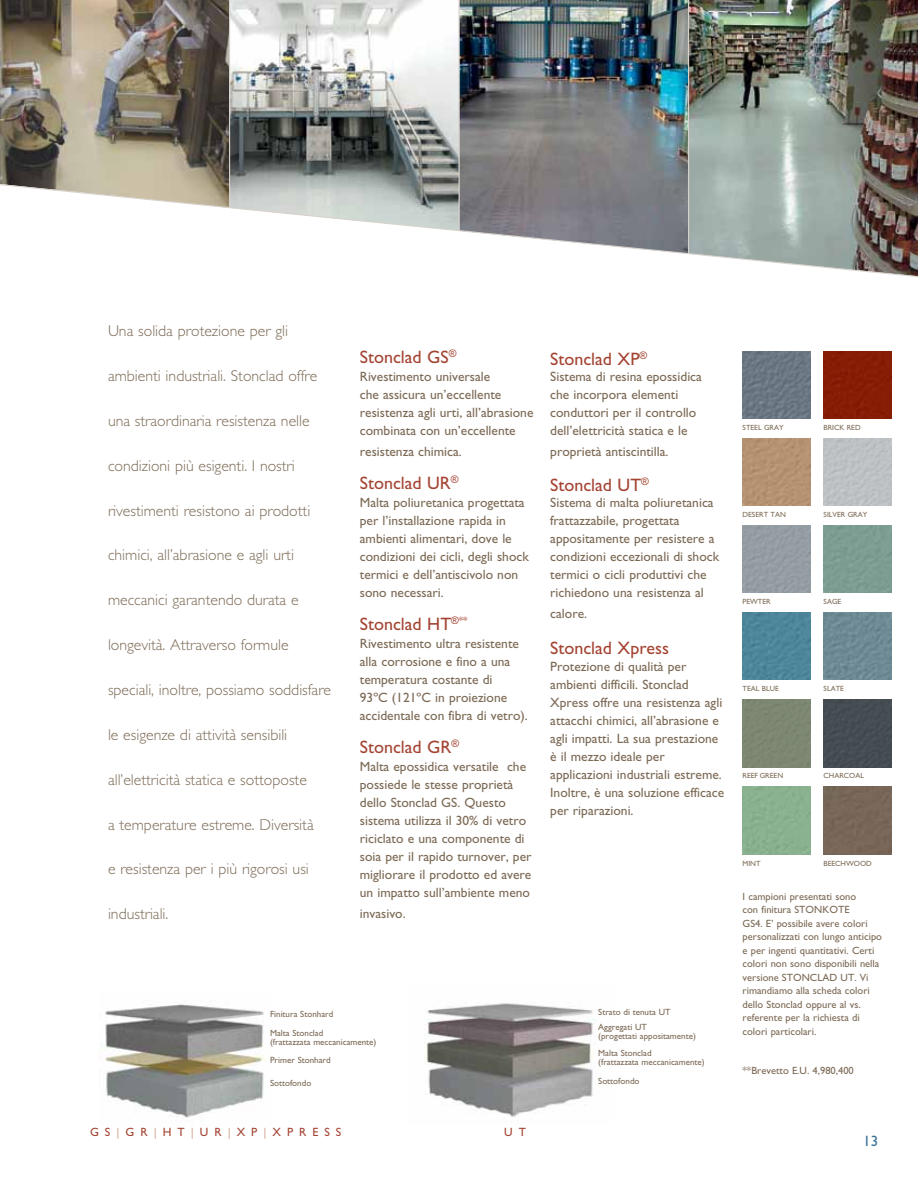
<style>
.page{position:relative;width:918px;height:1188px;background:#fff}
.page>*{position:absolute;margin:0;border:0;box-sizing:border-box;transform-origin:0 0}
.t1{font:18px "Gill Sans";color:#a44433}
.t2{font:300 15.75px "Gill Sans";color:#7c6a55}
.t3{font:15px "Gill Sans";color:#3d7497}
.t4{font:13.5px/18px "Gill Sans";color:#7c6a55}
.t5{font:12px "Gill Sans";letter-spacing:.5em;color:#a44433}
.t6{font:10.5px/13.5px "Gill Sans";color:#7c6a55}
.t7{font:9px/19.5px "Gill Sans";color:#7c6a55}
.t8{font:7.5px "Gill Sans";color:#7c6a55}
.s1{color:#d3a594}
</style>
<div class="page">
<img style="left:689px;top:0;width:229px;height:90px">
<img style="left:460px;top:0;width:228px;height:90px">
<img style="left:230px;top:0;width:229px;height:90px">
<img style="left:0;top:0;width:229px;height:90px">
<hr style="left:229px;top:0;width:1px;height:208px;background:#d8d2cc">
<hr style="left:459px;top:0;width:1px;height:231px;background:#d8d2cc">
<img style="left:99px;top:1004px;width:166px;height:114px">
<img style="left:743px;top:351px;width:67px;height:67px">
<div style="left:824px;top:351px;width:67px;height:67px;background:#871d05"></div>
<div style="left:743px;top:438px;width:67px;height:68px;background:#b59272"></div>
<div style="left:743px;top:612px;width:67px;height:68px;background:#4d869a"></div>
<img style="left:824px;top:612px;width:67px;height:68px">
<div style="left:743px;top:700px;width:67px;height:67px;background:#7c8872"></div>
<div style="left:824px;top:700px;width:67px;height:67px;background:#454d53"></div>
<div style="left:824px;top:787px;width:67px;height:67px;background:#786658"></div>
<img style="left:424px;top:1003px;width:171px;height:114px">
<hr style="left:688px;top:0;width:1px;height:254px;background:#d8d2cc">
<img style="left:0;top:90px;width:918px;height:187px">
<p class="t2" style="left:108px;top:322px;width:182px">Una solida protezione per gli</p>
<p class="t2" style="left:108px;top:367px;width:211px">ambienti industriali. Stonclad offre</p>
<p class="t2" style="left:108px;top:412px;width:203px">una straordinaria resistenza nelle</p>
<p class="t2" style="left:108px;top:457px;width:188px">condizioni più esigenti. I nostri</p>
<p class="t2" style="left:108px;top:501px;width:204px">rivestimenti resistono ai prodotti</p>
<p class="t2" style="left:108px;top:546px;width:188px">chimici, all’abrasione e agli urti</p>
<p class="t2" style="left:108px;top:591px;width:192px">meccanici garantendo durata e</p>
<p class="t2" style="left:108px;top:636px;width:182px">longevità. Attraverso formule</p>
<p class="t2" style="left:108px;top:681px;width:225px">speciali, inoltre, possiamo soddisfare</p>
<p class="t2" style="left:108px;top:726px;width:181px">le esigenze di attività sensibili</p>
<p class="t2" style="left:108px;top:771px;width:200px">all’elettricità statica e sottoposte</p>
<p class="t2" style="left:108px;top:815px;width:207px">a temperature estreme. Diversità</p>
<p class="t2" style="left:108px;top:860px;width:202px">e resistenza per i più rigorosi usi</p>
<p class="t2" style="left:108px;top:905px;width:62px">industriali.</p>
<h1 class="t1" style="left:360px;top:347px;width:98px">Stonclad GS<sup>®</sup></h1>
<p class="t4" style="left:360px;top:368px;width:175px">Rivestimento universale<br>che assicura un’eccellente resistenza agli urti, all’abrasione combinata con un’eccellente</p>
<p class="t4" style="left:360px;top:443px;width:104px">resistenza chimica.</p>
<h1 class="t1" style="left:360px;top:473px;width:100px">Stonclad UR<sup>®</sup></h1>
<p class="t4" style="left:360px;top:494px;width:170px">Malta poliuretanica progettata per l’installazione rapida in ambienti alimentari, dove le condizioni dei cicli, degli shock termici e dell’antiscivolo non sono necessari.</p>
<h1 class="t1" style="left:360px;top:614px;width:109px">Stonclad HT<sup>®**</sup></h1>
<p class="t4" style="left:360px;top:635px;width:169px">Rivestimento ultra resistente alla corrosione e fino a una temperatura costante di<br>93ºC (121ºC in proiezione accidentale con fibra di vetro).</p>
<h1 class="t1" style="left:360px;top:737px;width:101px">Stonclad GR<sup>®</sup></h1>
<p class="t4" style="left:360px;top:758px;width:173px">Malta epossidica versatile che possiede le stesse proprietà dello Stonclad GS. Questo sistema utilizza il 30% di vetro riciclato e una componente di soia per il rapido turnover, per migliorare il prodotto ed avere un impatto sull’ambiente meno</p>
<p class="t4" style="left:360px;top:905px;width:47px">invasivo.</p>
<h1 class="t1" style="left:550px;top:348px;width:99px">Stonclad XP<sup>®</sup></h1>
<p class="t4" style="left:550px;top:368px;width:153px">Sistema di resina epossidica che incorpora elementi conduttori per il controllo dell’elettricità statica e le</p>
<p class="t4" style="left:550px;top:443px;width:120px">proprietà antiscintilla.</p>
<h1 class="t1" style="left:550px;top:474px;width:100px">Stonclad UT<sup>®</sup></h1>
<p class="t4" style="left:550px;top:494px;width:170px">Sistema di malta poliuretanica frattazzabile, progettata appositamente per resistere a condizioni eccezionali di shock termici o cicli produttivi che richiedono una resistenza al</p>
<p class="t4" style="left:550px;top:605px;width:38px">calore.</p>
<h1 class="t1" style="left:550px;top:638px;width:120px">Stonclad Xpress</h1>
<p class="t4" style="left:550px;top:657px;width:175px">Protezione di qualità per ambienti difficili. Stonclad<br>Xpress offre una resistenza agli attacchi chimici, all’abrasione e agli impatti. La sua prestazione è il mezzo ideale per applicazioni industriali estreme.<br>Inoltre, è una soluzione efficace per riparazioni.</p>
<p class="t7" style="left:270px;top:1004px;width:65px">Finitura Stonhard<br>Malta Stonclad</p>
<p class="t7" style="left:270px;top:1033px;width:108px;line-height:18px">(frattazzata meccanicamente)<br>Primer Stonhard</p>
<p class="t7" style="left:270px;top:1073px;width:43px">Sottofondo</p>
<p class="t5" style="left:90px;top:1125px;width:209px">GS<span class="s1">|</span>GR<span class="s1">|</span>HT<span class="s1">|</span>UR<span class="s1">|</span>XP<span class="s1">|</span>Xpress</p>
<p class="t5" style="left:504px;top:1125px;width:23px">U T</p>
<p class="t7" style="left:598px;top:1005px;width:74px;line-height:15px">Strato di tenuta UT<br>Aggregati UT</p>
<p class="t7" style="left:598px;top:1028px;width:99px;line-height:16.5px">(progettati appositamente)<br>Malta Stonclad</p>
<p class="t7" style="left:598px;top:1052px;width:108px">(frattazzata meccanicamente)<br>Sottofondo</p>
<p class="t8" style="left:743px;top:423px;width:43px">STEEL GRAY</p>
<p class="t8" style="left:824px;top:423px;width:39px">BRICK RED</p>
<p class="t8" style="left:743px;top:510px;width:45px">DESERT TAN</p>
<p class="t8" style="left:824px;top:510px;width:45px">SILVER GRAY</p>
<p class="t8" style="left:743px;top:597px;width:30px">PEWTER</p>
<p class="t8" style="left:824px;top:597px;width:19px">SAGE</p>
<p class="t8" style="left:743px;top:684px;width:38px">TEAL BLUE</p>
<p class="t8" style="left:824px;top:684px;width:22px">SLATE</p>
<p class="t8" style="left:743px;top:772px;width:42px">REEF GREEN</p>
<p class="t8" style="left:824px;top:772px;width:42px">CHARCOAL</p>
<p class="t8" style="left:743px;top:859px;width:20px">MINT</p>
<p class="t8" style="left:824px;top:859px;width:50px">BEECHWOOD</p>
<p class="t6" style="left:743px;top:889px;width:141px">I campioni presentati sono<br>con finitura STONKOTE<br>GS4. E’ possibile avere colori personalizzati con lungo anticipo e per ingenti quantitativi. Certi colori non sono disponibili nella versione STONCLAD UT. Vi rimandiamo alla scheda colori dello Stonclad oppure al vs. referente per la richiesta di colori particolari.</p>
<p class="t6" style="left:743px;top:1064px;width:113px">**Brevetto E.U. 4,980,400</p>
<p class="t3" style="left:863px;top:1133px;width:16px">13</p>
</div>
